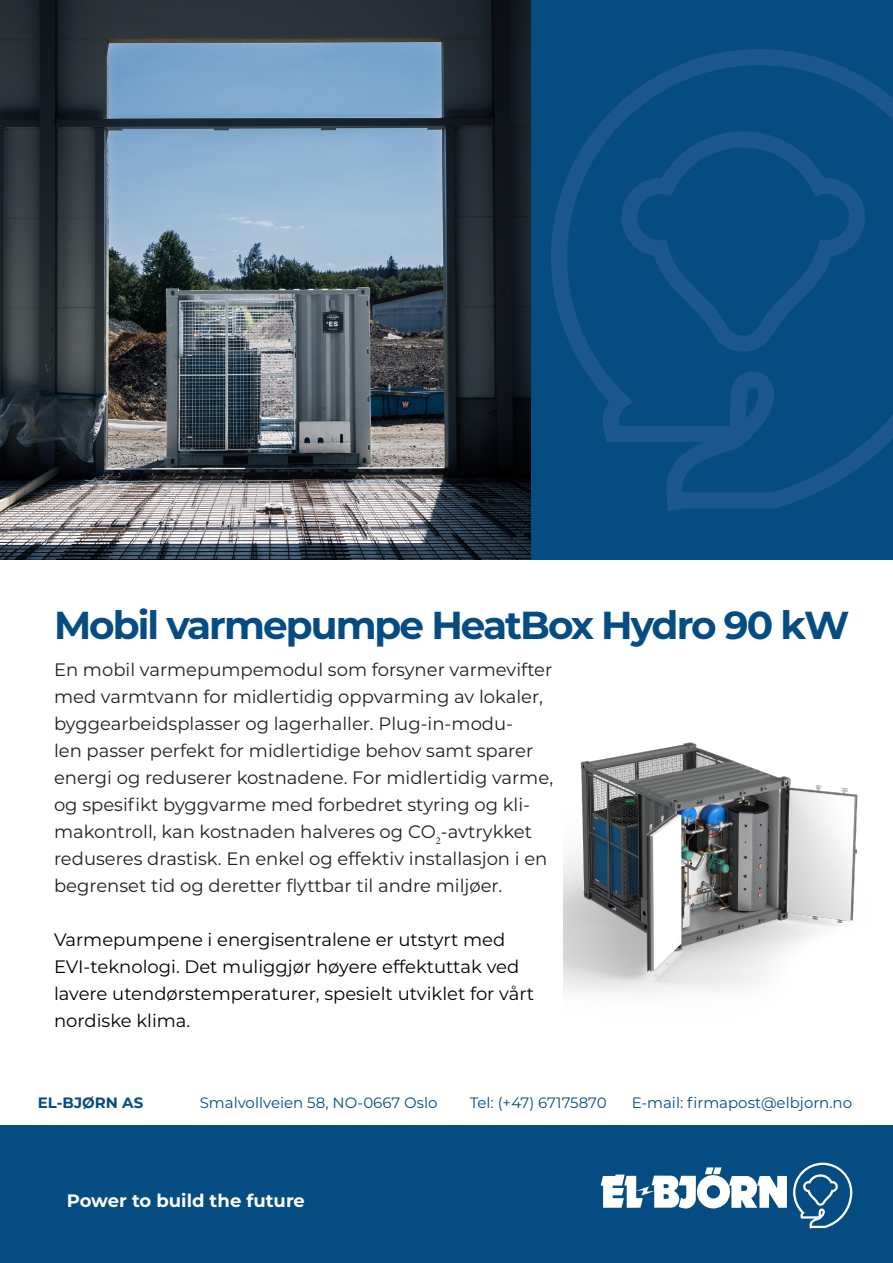
<style>
.page{position:relative;width:893px;height:1263px;background:#fff}
.page>*{position:absolute;margin:0;border:0;box-sizing:border-box;transform-origin:0 0}
.t1{font:700 39px "Montserrat";letter-spacing:-.05em;color:#054c83}
.t2{font:18px/27px "Montserrat";color:#231f20}
.t3{font:18px/27px "Montserrat";color:#000001}
.t4{font:700 18px "Montserrat";color:#fff}
.t5{font:15px "Montserrat";color:#054c83}
.t6{font:700 15px "Montserrat";color:#054c83}
</style>
<div class="page">
<div style="left:0;top:1126px;width:893px;height:137px;background:#054c83"></div>
<svg style="left:601px;top:1167px;width:186px;height:42px"></svg>
<svg style="left:793px;top:1163px;width:59px;height:65px"></svg>
<img style="left:0;top:0;width:531px;height:559px">
<div style="left:531px;top:0;width:362px;height:559px;background:#054c83"></div>
<svg style="left:551px;top:49px;width:342px;height:462px"></svg>
<svg style="left:621px;top:131px;width:244px;height:221px"></svg>
<img style="left:564px;top:742px;width:294px;height:252px">
<p class="t1" style="left:54px;top:597px;width:797px">Mobil varmepumpe HeatBox Hydro 90 kW</p>
<p class="t2" style="left:54px;top:655px;width:501px">En mobil varmepumpemodul som forsyner varmevifter med varmtvann for midlertidig oppvarming av lokaler, byggearbeidsplasser og lagerhaller. Plug-in-modu-<br>len passer perfekt for midlertidige behov samt sparer energi og reduserer kostnadene. For midlertidig varme, og spesifikt byggvarme med forbedret styring og kli&shy;makontroll, kan kostnaden halveres og CO<sub>2</sub>-avtrykket reduseres drastisk. En enkel og effektiv installasjon i en begrenset tid og deretter flyttbar til andre miljøer.</p>
<p class="t3" style="left:54px;top:925px;width:482px">Varmepumpene i energisentralene er utstyrt med EVI-teknologi. Det muliggjør høyere effektuttak ved lavere utendørstemperaturer, spesielt utviklet for vårt nordiske klima.</p>
<p class="t6" style="left:38px;top:1092px;width:107px">EL-BJØRN AS</p>
<p class="t5" style="left:200px;top:1093px;width:239px">Smalvollveien 58, NO-0667 Oslo</p>
<p class="t5" style="left:470px;top:1093px;width:139px">Tel: (+47) 67175870</p>
<p class="t5" style="left:632px;top:1093px;width:222px">E-mail: firmapost@elbjorn.no</p>
<p class="t4" style="left:67px;top:1188px;width:240px">Power to build the future</p>
</div>
